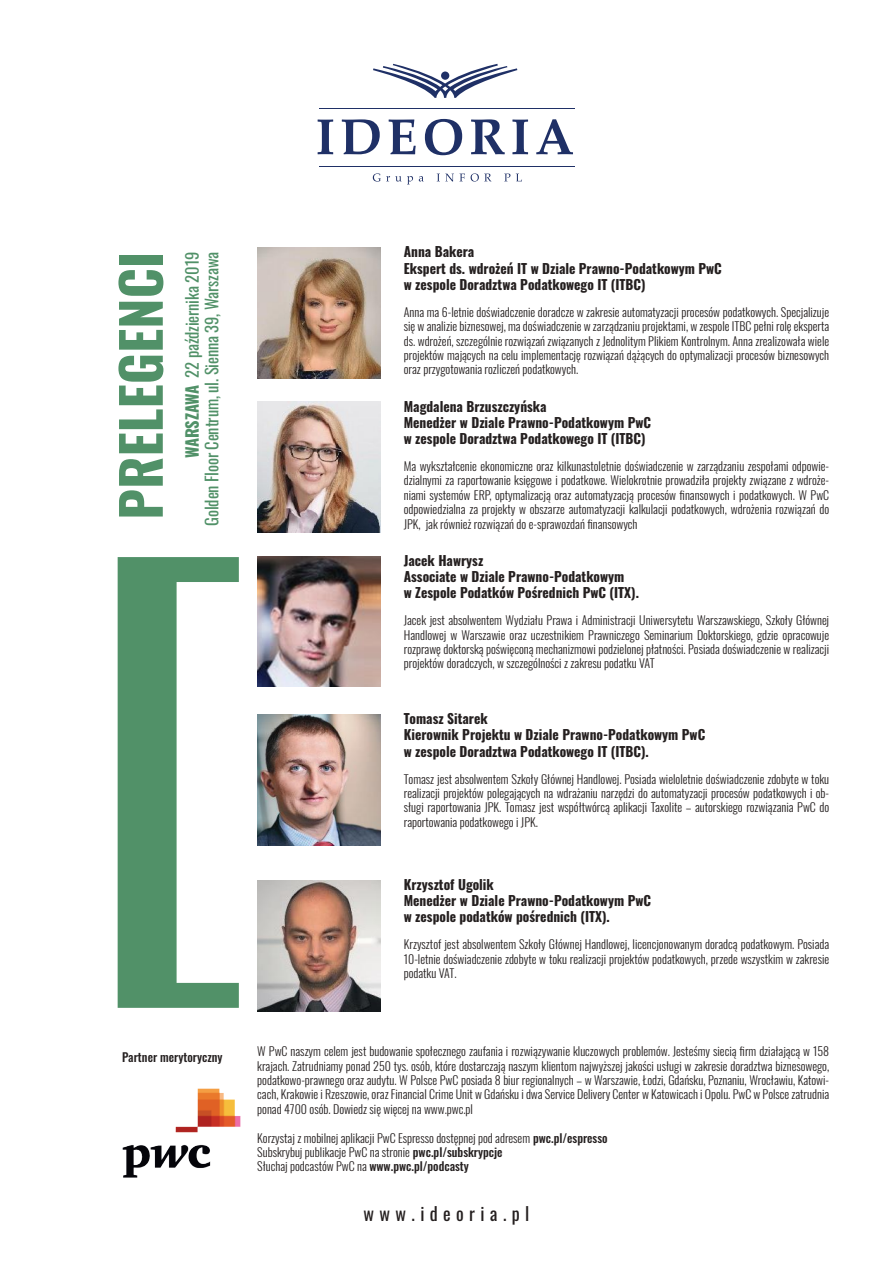
<style>
.page{position:relative;width:893px;height:1263px;background:#fff}
.page>*{position:absolute;margin:0;border:0;box-sizing:border-box;transform-origin:0 0}
.t1{font:700 54px "Oswald";color:#519168}
.t2{font:18px "Oswald";letter-spacing:.3em;color:#241f1f}
.t3{font:16.5px/19.8px "Oswald";letter-spacing:-.01em;color:#519168;text-align:right}
.t4{font:700 13.5px/16.2px "Oswald";color:#241f1f}
.t5{font:300 12px/14.4px "Oswald";color:#241f1f;text-align:justify}
.t6{font:500 12px "Oswald";color:#241f1f}
.s1{font-weight:700}
.s2{font-weight:500}
</style>
<div class="page">
<svg style="left:373px;top:64px;width:144px;height:34px"></svg>
<div style="left:441px;top:72px;width:8px;height:8px;background:#1f3066;border-radius:50%"></div>
<svg style="left:318px;top:119px;width:15px;height:35px"></svg>
<svg style="left:342px;top:119px;width:38px;height:35px"></svg>
<svg style="left:389px;top:119px;width:27px;height:35px"></svg>
<svg style="left:425px;top:119px;width:37px;height:36px"></svg>
<svg style="left:471px;top:119px;width:34px;height:35px"></svg>
<svg style="left:512px;top:119px;width:16px;height:35px"></svg>
<svg style="left:536px;top:119px;width:37px;height:35px"></svg>
<hr style="left:319px;top:166px;width:256px;height:1px;background:#1f3066">
<hr style="left:319px;top:108px;width:256px;height:1px;background:#1f3066">
<svg style="left:373px;top:173px;width:40px;height:11px"></svg>
<svg style="left:419px;top:176px;width:4px;height:5px"></svg>
<svg style="left:437px;top:174px;width:28px;height:8px"></svg>
<svg style="left:471px;top:173px;width:20px;height:9px"></svg>
<svg style="left:505px;top:174px;width:5px;height:7px"></svg>
<svg style="left:516px;top:174px;width:6px;height:7px"></svg>
<svg style="left:118px;top:557px;width:121px;height:451px;fill:#519168"></svg>
<img style="left:257px;top:248px;width:124px;height:131px">
<img style="left:257px;top:402px;width:124px;height:131px">
<img style="left:257px;top:556px;width:124px;height:131px">
<img style="left:257px;top:714px;width:124px;height:131px">
<img style="left:257px;top:880px;width:124px;height:131px">
<img style="left:122px;top:1088px;width:119px;height:90px">
<h1 class="t1" style="left:113px;top:520px;width:269px;rotate:-90deg">PRELEGENCI</h1>
<h3 class="t3" style="left:181px;top:526px;width:275px;rotate:-90deg"><span class="s1">WARSZAWA</span> 22 października 2019<br>Golden Floor Centrum, ul. Sienna 39, Warszawa</h3>
<p class="t6" style="left:122px;top:1050px;width:102px">Partner merytoryczny</p>
<p class="t4" style="left:404px;top:245px;width:320px">Anna Bakera<br>Ekspert ds. wdrożeń IT w Dziale Prawno-Podatkowym PwC w zespole Doradztwa Podatkowego IT (ITBC)</p>
<p class="t5" style="left:404px;top:303px;width:427px">Anna ma 6-letnie doświadczenie doradcze w zakresie automatyzacji procesów podatkowych. Specjalizuje się w analizie biznesowej, ma doświadczenie w zarządzaniu projektami, w zespole ITBC pełni rolę eksperta ds. wdrożeń, szczególnie rozwiązań związanych z Jednolitym Plikiem Kontrolnym. Anna zrealizowała wiele projektów mających na celu implementację rozwiązań dążących do optymalizacji procesów biznesowych oraz przygotowania rozliczeń podatkowych.</p>
<p class="t4" style="left:404px;top:399px;width:249px">Magdalena Brzuszczyńska<br>Menedżer w Dziale Prawno-Podatkowym PwC w zespole Doradztwa Podatkowego IT (ITBC)</p>
<p class="t5" style="left:404px;top:458px;width:427px">Ma wykształcenie ekonomiczne oraz kilkunastoletnie doświadczenie w zarządzaniu zespołami odpowie&shy;dzialnymi za raportowanie księgowe i podatkowe. Wielokrotnie prowadziła projekty związane z wdroże&shy;niami systemów ERP, optymalizacją oraz automatyzacją procesów finansowych i podatkowych. W PwC odpowiedzialna za projekty w obszarze automatyzacji kalkulacji podatkowych, wdrożenia rozwiązań do JPK, jak również rozwiązań do e-sprawozdań finansowych</p>
<p class="t4" style="left:404px;top:553px;width:237px">Jacek Hawrysz<br>Associate w Dziale Prawno-Podatkowym<br>w Zespole Podatków Pośrednich PwC (ITX).</p>
<p class="t5" style="left:404px;top:612px;width:427px">Jacek jest absolwentem Wydziału Prawa i Administracji Uniwersytetu Warszawskiego, Szkoły Głównej Handlowej w Warszawie oraz uczestnikiem Prawniczego Seminarium Doktorskiego, gdzie opracowuje rozprawę doktorską poświęconą mechanizmowi podzielonej płatności. Posiada doświadczenie w realizacji projektów doradczych, w szczególności z zakresu podatku VAT</p>
<p class="t4" style="left:404px;top:711px;width:303px">Tomasz Sitarek<br>Kierownik Projektu w Dziale Prawno-Podatkowym PwC w zespole Doradztwa Podatkowego IT (ITBC).</p>
<p class="t5" style="left:404px;top:770px;width:427px">Tomasz jest absolwentem Szkoły Głównej Handlowej. Posiada wieloletnie doświadczenie zdobyte w toku realizacji projektów polegających na wdrażaniu narzędzi do automatyzacji procesów podatkowych i ob&shy;sługi raportowania JPK. Tomasz jest współtwórcą aplikacji Taxolite – autorskiego rozwiązania PwC do raportowania podatkowego i JPK.</p>
<p class="t4" style="left:404px;top:877px;width:249px">Krzysztof Ugolik<br>Menedżer w Dziale Prawno-Podatkowym PwC w zespole podatków pośrednich (ITX).</p>
<p class="t5" style="left:404px;top:936px;width:427px">Krzysztof jest absolwentem Szkoły Głównej Handlowej, licencjonowanym doradcą podatkowym. Posiada 10-letnie doświadczenie zdobyte w toku realizacji projektów podatkowych, przede wszystkim w zakresie podatku VAT.</p>
<p class="t5" style="left:257px;top:1043px;width:573px">W PwC naszym celem jest budowanie społecznego zaufania i rozwiązywanie kluczowych problemów. Jesteśmy siecią firm działającą w 158 krajach. Zatrudniamy ponad 250 tys. osób, które dostarczają naszym klientom najwyższej jakości usługi w zakresie doradztwa biznesowego, podatkowo-prawnego oraz audytu. W Polsce PwC posiada 8 biur regionalnych – w Warszawie, Łodzi, Gdańsku, Poznaniu, Wrocławiu, Katowi&shy;cach, Krakowie i Rzeszowie, oraz Financial Crime Unit w Gdańsku i dwa Service Delivery Center w Katowicach i Opolu. PwC w Polsce zatrudnia ponad 4700 osób. Dowiedz się więcej na www.pwc.pl</p>
<p class="t5" style="left:257px;top:1129px;width:352px;text-align:left">Korzystaj z mobilnej aplikacji PwC Espresso dostępnej pod adresem <span class="s2">pwc.pl/espresso<br></span>Subskrybuj publikacje PwC na stronie <span class="s2">pwc.pl/subskrypcje<br></span>Słuchaj podcastów PwC na <span class="s2">www.pwc.pl/podcasty</span></p>
<h2 class="t2" style="left:364px;top:1197px;width:167px">www.ideoria.pl</h2>
</div>
